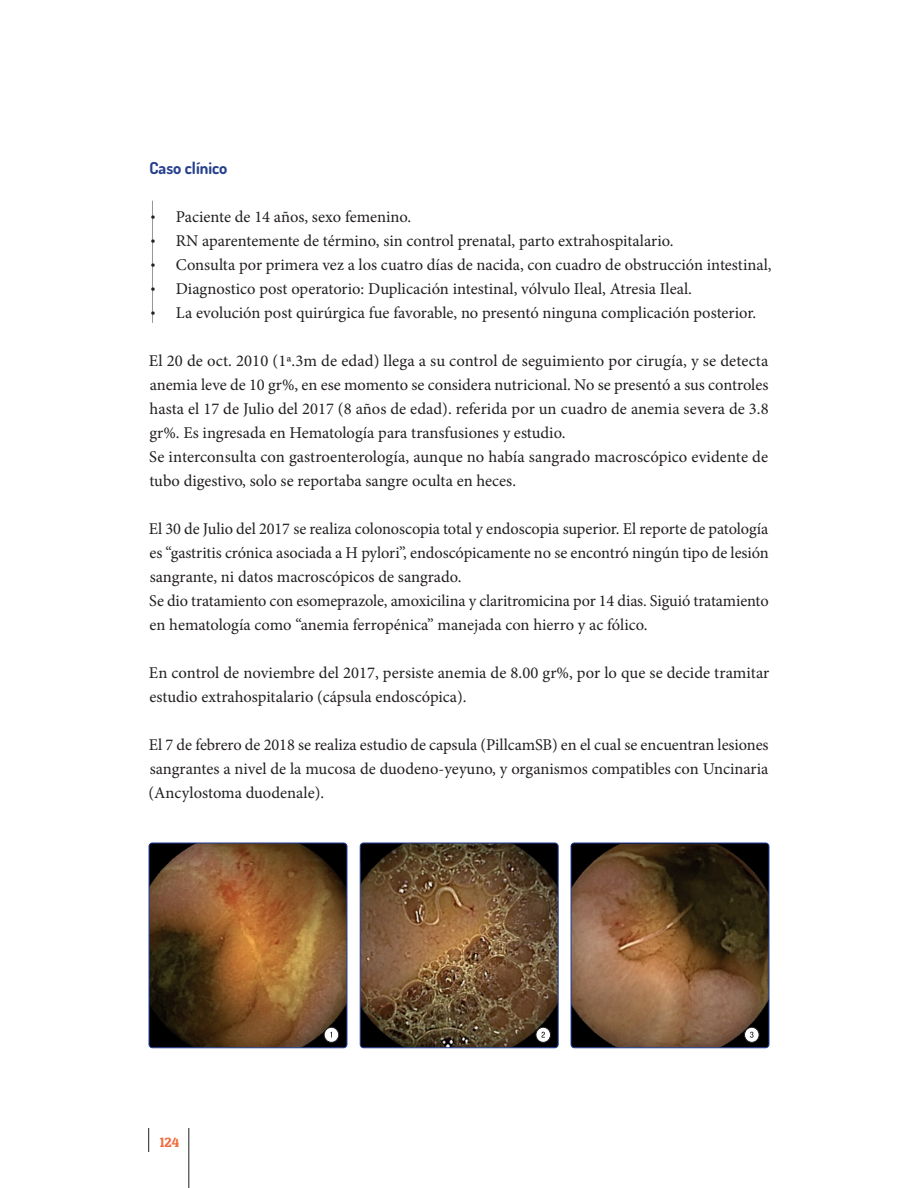
<style>
.page{position:relative;width:918px;height:1188px;background:#fff}
.page>*{position:absolute;margin:0;border:0;box-sizing:border-box;transform-origin:0 0}
.Texto_Interno{font:16.5px/24px "Minion Pro";color:#231f20;text-align:justify}
.Texto_Interno-2{font:16.5px "Dosis";color:#253f8e}
.t1{font:13.5px "Patua One";color:#f26b3d}
.s1{font-family:"Chunk Five Ex";font-size:15px}
</style>
<div class="page">
<svg style="left:148px;top:1128px;width:1px;height:24px"></svg>
<hr style="left:189px;top:1128px;width:1px;height:60px;background:#231f20">
<hr style="left:152px;top:201px;width:1px;height:122px;background:#939598">
<img style="left:149px;top:843px;width:198px;height:205px">
<div style="left:149px;top:843px;width:198px;height:205px;border:1px solid #223f99;border-radius:3px"></div>
<img style="left:360px;top:843px;width:198px;height:205px">
<div style="left:360px;top:843px;width:198px;height:205px;border:1px solid #223f99;border-radius:3px"></div>
<img style="left:571px;top:843px;width:198px;height:205px">
<div style="left:571px;top:843px;width:198px;height:205px;border:1px solid #223f99;border-radius:3px"></div>
<div style="left:324px;top:1027px;width:15px;height:15px;background:#fff;border-radius:50%"></div>
<div style="left:324px;top:1027px;width:15px;height:16px;border:1px solid #231f20;border-radius:50%"></div>
<svg style="left:536px;top:1027px;width:15px;height:15px"></svg>
<div style="left:536px;top:1027px;width:15px;height:16px;border:1px solid #231f20;border-radius:50%"></div>
<svg style="left:542px;top:1032px;width:3px;height:6px"></svg>
<div style="left:745px;top:1027px;width:14px;height:15px;background:#fff;border-radius:50%"></div>
<div style="left:744px;top:1027px;width:15px;height:16px;border:1px solid #231f20;border-radius:50%"></div>
<svg style="left:750px;top:1032px;width:4px;height:6px"></svg>
<p class="Texto_Interno-2" style="left:150px;top:157px;width:79px">Caso clínico</p>
<p class="Texto_Interno" style="left:150px;top:205px;width:262px"><span class="s1">•</span> Paciente de 14 años, sexo femenino.</p>
<p class="Texto_Interno" style="left:150px;top:229px;width:525px"><span class="s1">•</span> RN aparentemente de término, sin control prenatal, parto extrahospitalario.</p>
<p class="Texto_Interno" style="left:150px;top:253px;width:623px"><span class="s1">•</span> Consulta por primera vez a los cuatro días de nacida, con cuadro de obstrucción intestinal,</p>
<p class="Texto_Interno" style="left:150px;top:277px;width:543px"><span class="s1">•</span> Diagnostico post operatorio: Duplicación intestinal, vólvulo Ileal, Atresia Ileal.</p>
<p class="Texto_Interno" style="left:150px;top:301px;width:607px"><span class="s1">•</span> La evolución post quirúrgica fue favorable, no presentó ninguna complicación posterior.</p>
<p class="Texto_Interno" style="left:149px;top:349px;width:621px">El 20 de oct. 2010 (1ª.3m de edad) llega a su control de seguimiento por cirugía, y se detecta anemia leve de 10 gr%, en ese momento se considera nutricional. No se presentó a sus controles hasta el 17 de Julio del 2017 (8 años de edad). referida por un cuadro de anemia severa de 3.8 gr%. Es ingresada en Hematología para transfusiones y estudio.</p>
<p class="Texto_Interno" style="left:149px;top:445px;width:620px">Se interconsulta con gastroenterología, aunque no había sangrado macroscópico evidente de tubo digestivo, solo se reportaba sangre oculta en heces.</p>
<p class="Texto_Interno" style="left:149px;top:517px;width:622px">El 30 de Julio del 2017 se realiza colonoscopia total y endoscopia superior. El reporte de patología es “gastritis crónica asociada a H pylori”, endoscópicamente no se encontró ningún tipo de lesión sangrante, ni datos macroscópicos de sangrado.</p>
<p class="Texto_Interno" style="left:149px;top:589px;width:621px">Se dio tratamiento con esomeprazole, amoxicilina y claritromicina por 14 dias. Siguió tratamiento en hematología como “anemia ferropénica” manejada con hierro y ac fólico.</p>
<p class="Texto_Interno" style="left:149px;top:661px;width:622px">En control de noviembre del 2017, persiste anemia de 8.00 gr%, por lo que se decide tramitar estudio extrahospitalario (cápsula endoscópica).</p>
<p class="Texto_Interno" style="left:149px;top:733px;width:622px">El 7 de febrero de 2018 se realiza estudio de capsula (PillcamSB) en el cual se encuentran lesiones sangrantes a nivel de la mucosa de duodeno-yeyuno, y organismos compatibles con Uncinaria (Ancylostoma duodenale).</p>
<p class="t1" style="left:160px;top:1133px;width:21px">124</p>
</div>
